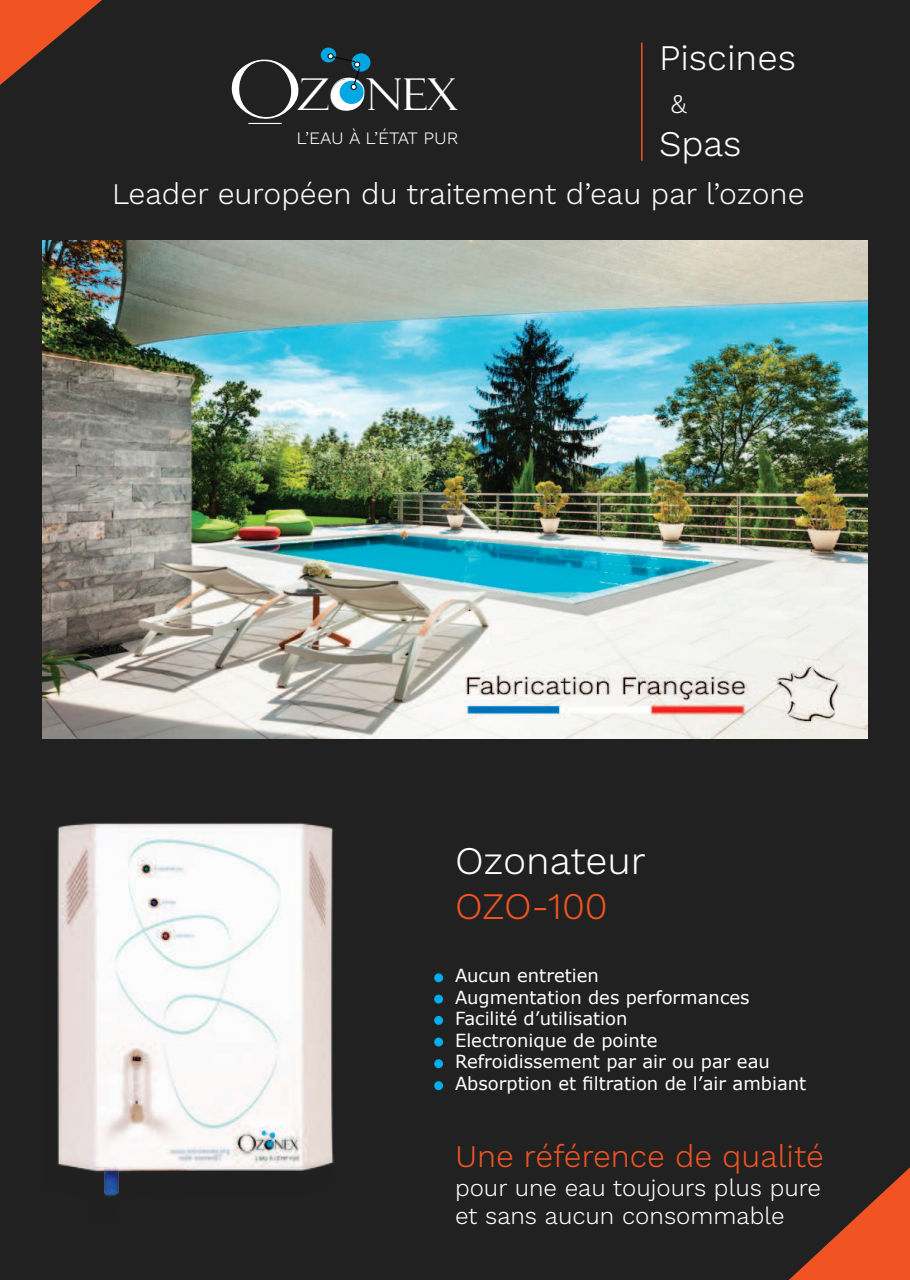
<style>
.page{position:relative;width:910px;height:1280px;background:#212121}
.page>*{position:absolute;margin:0;border:0;box-sizing:border-box;transform-origin:0 0}
.t1{font:43.95px "Felix Titling";color:#fff}
.t2{font:300 39px "Work Sans";color:#fff}
.t3{font:300 37.5px "Work Sans";letter-spacing:-.01em;color:#f15422}
.t4{font:300 36px "Work Sans";color:#fff}
.t5{font:300 31.5px "Work Sans";color:#f15422}
.t6{font:300 30px "Work Sans";color:#fff}
.t7{font:300 27px "Work Sans";color:#fff}
.t8{font:300 24px/28.8px "Work Sans";color:#fff}
.t9{font:18px/21.6px "Verdana";color:#fff}
.t10{font:300 17.4px "Work Sans";color:#fff}
</style>
<div class="page">
<svg style="left:0;top:0;width:102px;height:85px;background:#8a3a21"></svg>
<svg style="left:789px;top:1167px;width:121px;height:113px;background:#883a21"></svg>
<div style="left:332px;top:79px;width:32px;height:31px;background:#fff;border-radius:50%"></div>
<div style="left:352px;top:53px;width:18px;height:19px;background:#00a7e3;border-radius:50%"></div>
<div style="left:321px;top:48px;width:15px;height:14px;background:#00a7e3;border-radius:50%"></div>
<svg style="left:328px;top:54px;width:36px;height:50px"></svg>
<hr style="left:641px;top:43px;width:1px;height:118px;background:#f15422">
<img style="left:43px;top:241px;width:824px;height:497px">
<div style="left:41px;top:835px;width:292px;height:388px;background:#231f20"></div>
<img style="left:43px;top:816px;width:306px;height:386px">
<div style="left:434px;top:973px;width:9px;height:9px;background:#00aeef;border-radius:50%"></div>
<div style="left:434px;top:995px;width:9px;height:8px;background:#00aeef;border-radius:50%"></div>
<div style="left:434px;top:1016px;width:9px;height:9px;background:#00aeef;border-radius:50%"></div>
<div style="left:434px;top:1037px;width:9px;height:9px;background:#00aeef;border-radius:50%"></div>
<div style="left:434px;top:1059px;width:9px;height:9px;background:#00aeef;border-radius:50%"></div>
<div style="left:434px;top:1081px;width:9px;height:9px;background:#00aeef;border-radius:50%"></div>
<div style="left:220px;top:46px;width:89px;height:86px;background:#212121"></div>
<h1 class="t1" style="left:297px;top:69px;width:162px">ZONEX</h1>
<p class="t10" style="left:297px;top:127px;width:163px">L’EAU À L’ÉTAT PUR</p>
<h3 class="t4" style="left:659px;top:43px;width:138px">Piscines</h3>
<h3 class="t7" style="left:671px;top:93px;width:18px">&amp;</h3>
<h3 class="t4" style="left:659px;top:130px;width:84px">Spas</h3>
<h3 class="t6" style="left:112px;top:182px;width:694px">Leader européen du traitement d’eau par l’ozone</h3>
<h2 class="t2" style="left:455px;top:845px;width:192px">Ozonateur</h2>
<h3 class="t3" style="left:455px;top:891px;width:154px">OZO-100</h3>
<p class="t9" style="left:455px;top:966px;width:353px">Aucun entretien<br>Augmentation des performances<br>Facilité d’utilisation<br>Electronique de pointe<br>Refroidissement par air ou par eau<br>Absorption et iltration de l’air ambiant</p>
<h3 class="t5" style="left:455px;top:1143px;width:370px">Une référence de qualité</h3>
<h3 class="t8" style="left:455px;top:1175px;width:368px">pour une eau toujours plus pure et sans aucun consommable</h3>
</div>
